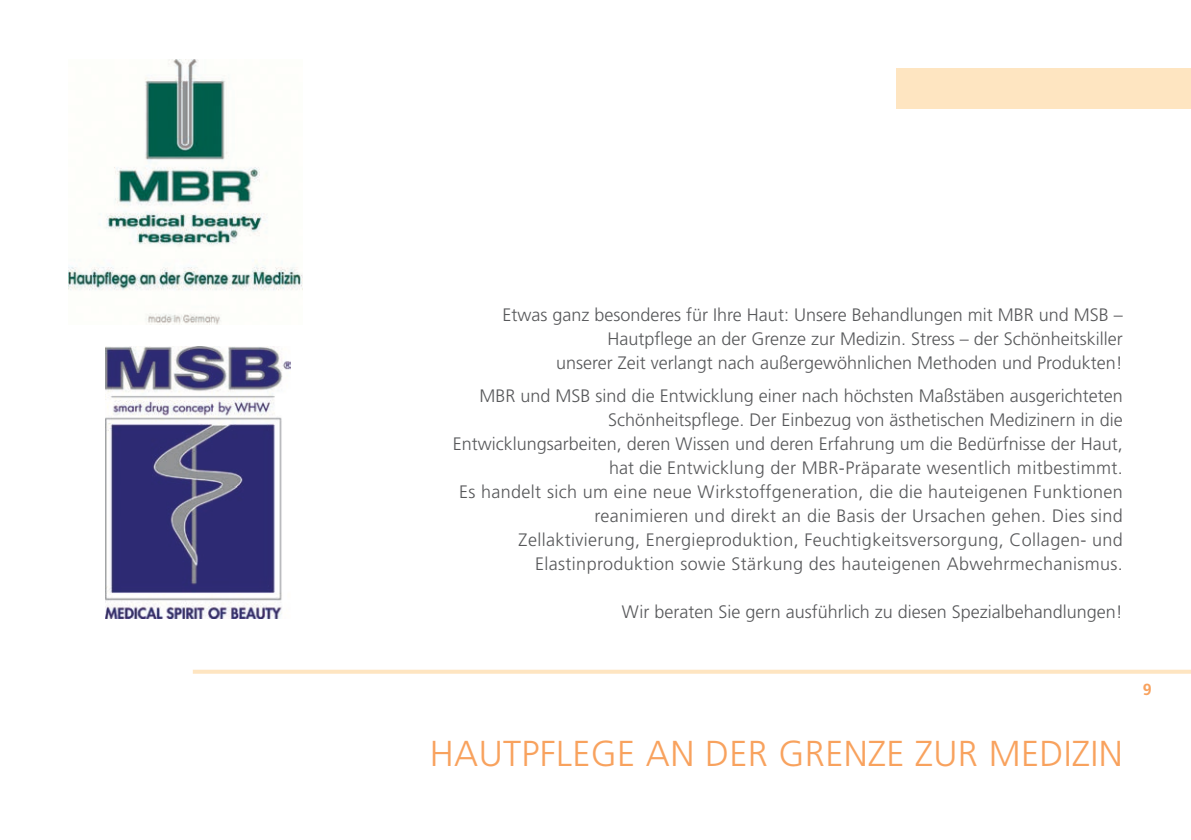
<style>
.page{position:relative;width:1191px;height:840px;background:#fff}
.page>*{position:absolute;margin:0;border:0;box-sizing:border-box;transform-origin:0 0}
.t1{font:300 36px "Frutiger LT Std";letter-spacing:.01em;color:#f8a25e}
.t2{font:300 18px/24px "Frutiger LT Std";letter-spacing:.02em;color:#57585a;text-align:right}
.t3{font:300 18px/24px "Frutiger LT Std";color:#57585a;text-align:right}
.t4{font:700 16px "Frutiger LT Std";color:#f8a25e}
</style>
<div class="page">
<div style="left:896px;top:68px;width:295px;height:40px;background:#fee5c1"></div>
<img style="left:106px;top:346px;width:185px;height:272px">
<img style="left:68px;top:60px;width:234px;height:264px">
<svg style="left:193px;top:669px;width:998px;height:4px;background:#fee9cc"></svg>
<p class="t3" style="left:502px;top:303px;width:622px">Etwas ganz besonderes für Ihre Haut: Unsere Behandlungen mit MBR und MSB –<br>Hautpflege an der Grenze zur Medizin. Stress – der Schönheitskiller<br>unserer Zeit verlangt nach außergewöhnlichen Methoden und Produkten!</p>
<p class="t2" style="left:453px;top:383px;width:671px">MBR und MSB sind die Entwicklung einer nach höchsten Maßstäben ausgerichteten Schönheitspflege. Der Einbezug von ästhetischen Medizinern in die Entwicklungsarbeiten, deren Wissen und deren Erfahrung um die Bedürfnisse der Haut, hat die Entwicklung der MBR-Präparate wesentlich mitbestimmt.<br>Es handelt sich um eine neue Wirkstoffgeneration, die die hauteigenen Funktionen reanimieren und direkt an die Basis der Ursachen gehen. Dies sind<br>Zellaktivierung, Energieproduktion, Feuchtigkeitsversorgung, Collagen- und Elastinproduktion sowie Stärkung des hauteigenen Abwehrmechanismus.</p>
<p class="t3" style="left:622px;top:599px;width:502px">Wir beraten Sie gern ausführlich zu diesen Spezialbehandlungen!</p>
<h1 class="t1" style="left:430px;top:733px;width:694px">HAUTPFLEGE AN DER GRENZE ZUR MEDIZIN</h1>
<p class="t4" style="left:1142px;top:679px;width:10px">9</p>
</div>
